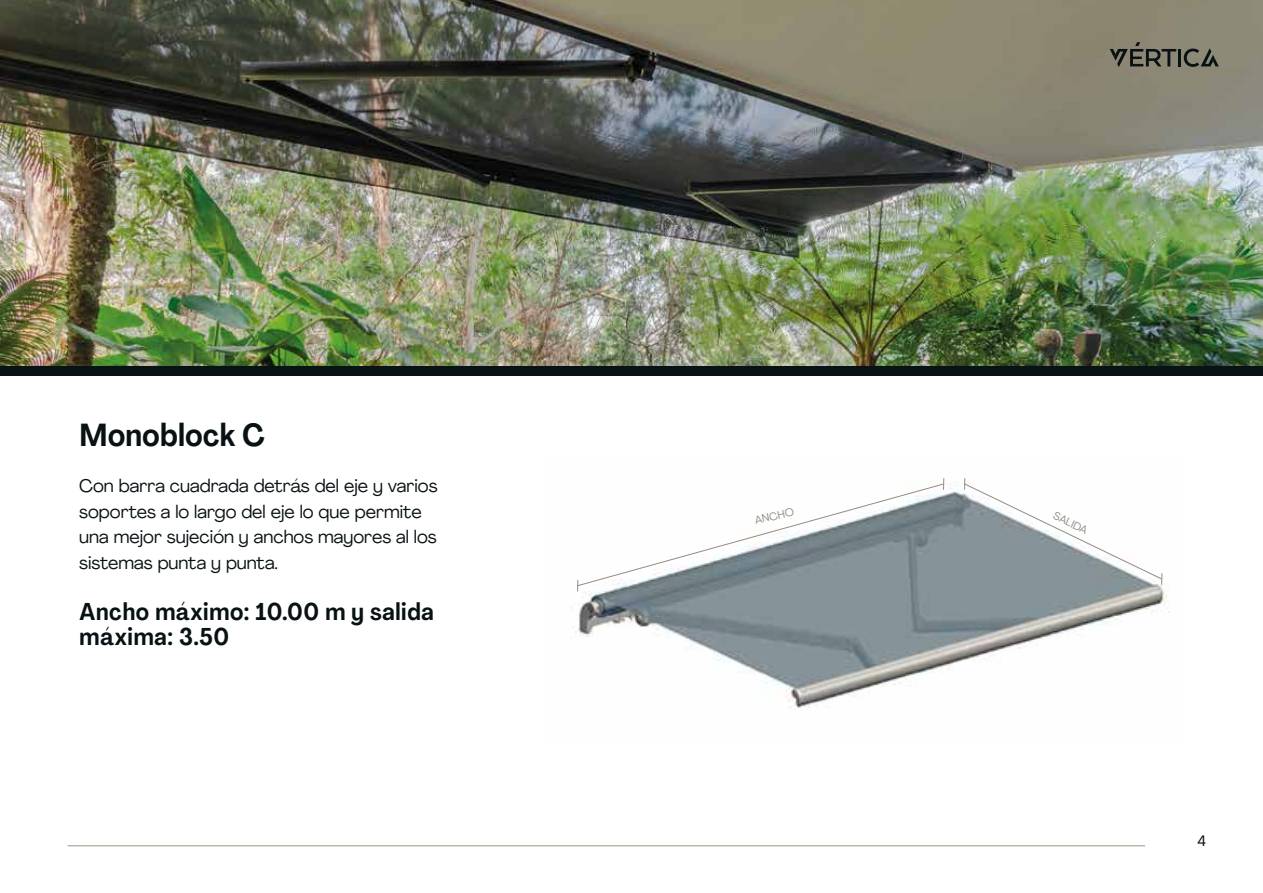
<style>
.page{position:relative;width:1263px;height:893px;background:#fff}
.page>*{position:absolute;margin:0;border:0;box-sizing:border-box;transform-origin:0 0}
.t1{font:700 31.5px "Agrandir Text";letter-spacing:-.02em;color:#081113}
.t2{font:700 24px/25.5px "Agrandir Text";color:#081113}
.t3{font:18px/25.5px "Agrandir";color:#081113}
.t4{font:15px "Agrandir";color:#081113}
.t5{font:10.8px "Agrandir";color:#928c83}
</style>
<div class="page">
<div style="left:0;top:1px;width:1263px;height:375px;background:#081113"></div>
<img style="left:0;top:1px;width:1263px;height:365px">
<hr style="left:1178px;top:49px;width:3px;height:17px;background:#081113">
<svg style="left:1110px;top:42px;width:66px;height:25px"></svg>
<svg style="left:1184px;top:48px;width:35px;height:19px"></svg>
<hr style="left:68px;top:845px;width:1077px;height:1px;background:#bcb5aa">
<img style="left:572px;top:478px;width:598px;height:230px">
<svg style="left:576px;top:478px;width:368px;height:113px"></svg>
<svg style="left:964px;top:478px;width:198px;height:107px"></svg>
<h1 class="t1" style="left:79px;top:416px;width:188px">Monoblock C</h1>
<p class="t3" style="left:79px;top:473px;width:360px">Con barra cuadrada detrás del eje y varios soportes a lo largo del eje lo que permite una mejor sujeción y anchos mayores al los sistemas punta y punta.</p>
<h2 class="t2" style="left:79px;top:598px;width:356px">Ancho máximo: 10.00 m y salida máxima: 3.50</h2>
<p class="t5" style="left:753px;top:514px;width:41px;rotate:-13deg">ANCHO</p>
<p class="t5" style="left:1057px;top:509px;width:38px;rotate:26deg">SALIDA</p>
<p class="t4" style="left:1197px;top:831px;width:10px">4</p>
</div>
